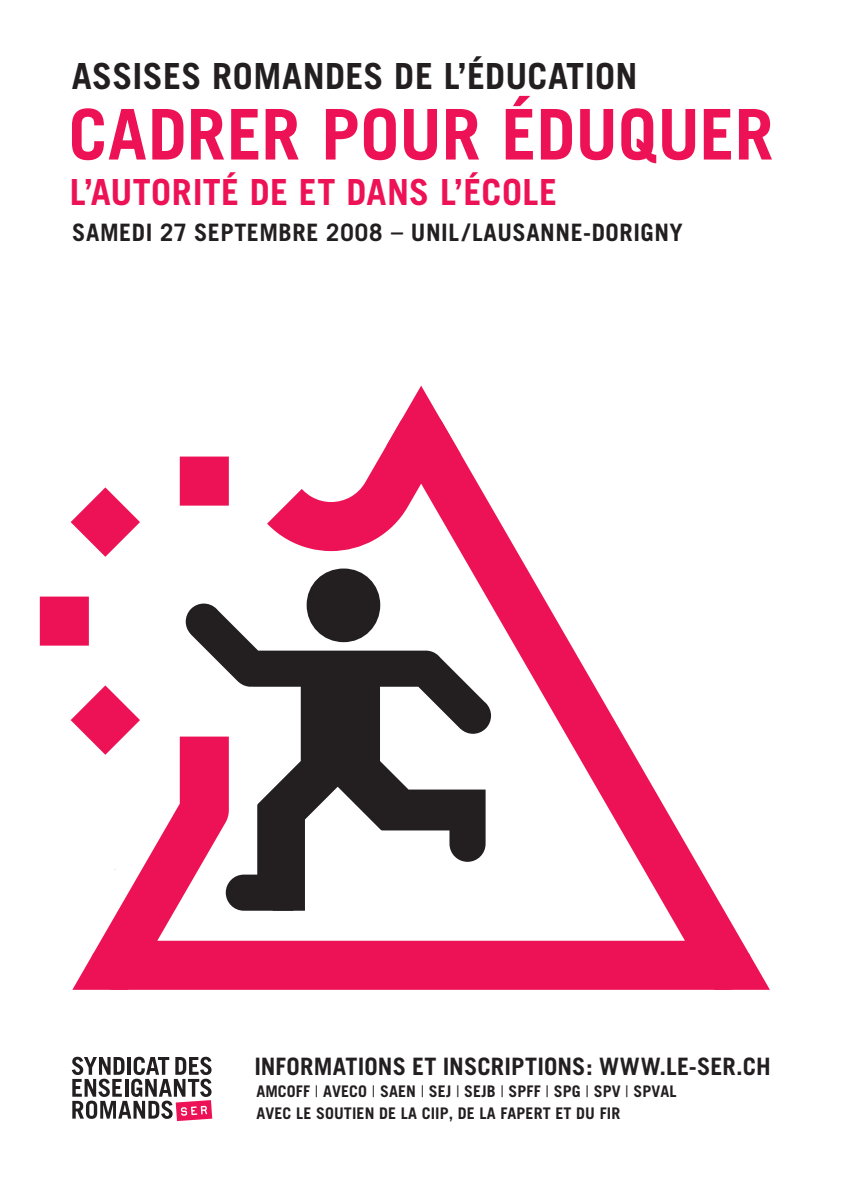
<style>
.page{position:relative;width:842px;height:1191px;background:#fff}
.page>*{position:absolute;margin:0;border:0;box-sizing:border-box;transform-origin:0 0}
.t1{font:700 70px "Trade Gothic";color:#ed1255}
.t2{font:700 36px "Trade Gothic";letter-spacing:.01em;color:#231f20}
.t3{font:700 36px "Trade Gothic";letter-spacing:.01em;color:#ed1255}
.t4{font:700 24px "Trade Gothic";letter-spacing:.02em;color:#231f20}
.t5{font:700 16px/22px "Trade Gothic";letter-spacing:.005em;color:#231f20}
.s1{font-family:"Trade Gothic Cond Eighteen";font-weight:400}
</style>
<div class="page">
<div style="left:40px;top:596px;width:49px;height:49px;background:#ed1255"></div>
<svg style="left:71px;top:701px;width:19px;height:39px"></svg>
<svg style="left:71px;top:503px;width:19px;height:39px"></svg>
<svg style="left:90px;top:446px;width:659px;height:543px"></svg>
<svg style="left:386px;top:386px;width:75px;height:69px"></svg>
<svg style="left:72px;top:1056px;width:140px;height:65px"></svg>
<svg style="left:73px;top:953px;width:56px;height:36px"></svg>
<svg style="left:714px;top:953px;width:56px;height:36px"></svg>
<h2 class="t2" style="left:72px;top:54px;width:567px">ASSISES ROMANDES DE L’ÉDUCATION</h2>
<h1 class="t1" style="left:68px;top:92px;width:706px">CADRER POUR ÉDUQUER</h1>
<h2 class="t3" style="left:70px;top:170px;width:489px">L’AUTORITÉ DE ET DANS L’ÉCOLE</h2>
<h3 class="t4" style="left:72px;top:217px;width:612px">SAMEDI 27 SEPTEMBRE 2008 – UNIL /LAUSANNE-DORIGNY</h3>
<h3 class="t4" style="left:254px;top:1051px;width:518px">INFORMATIONS ET INSCRIPTIONS: WWW.LE-SER.CH</h3>
<p class="t5" style="left:256px;top:1079px;width:422px">AMCOFF <span class="s1">|</span> AVECO <span class="s1">|</span> SAEN <span class="s1">|</span> SEJ <span class="s1">|</span> SEJB <span class="s1">|</span> SPFF <span class="s1">|</span> SPG <span class="s1">|</span> SPV <span class="s1">|</span> SPVAL<br>AVEC LE SOUTIEN DE LA CIIP, DE LA FAPERT ET DU FIR</p>
</div>
